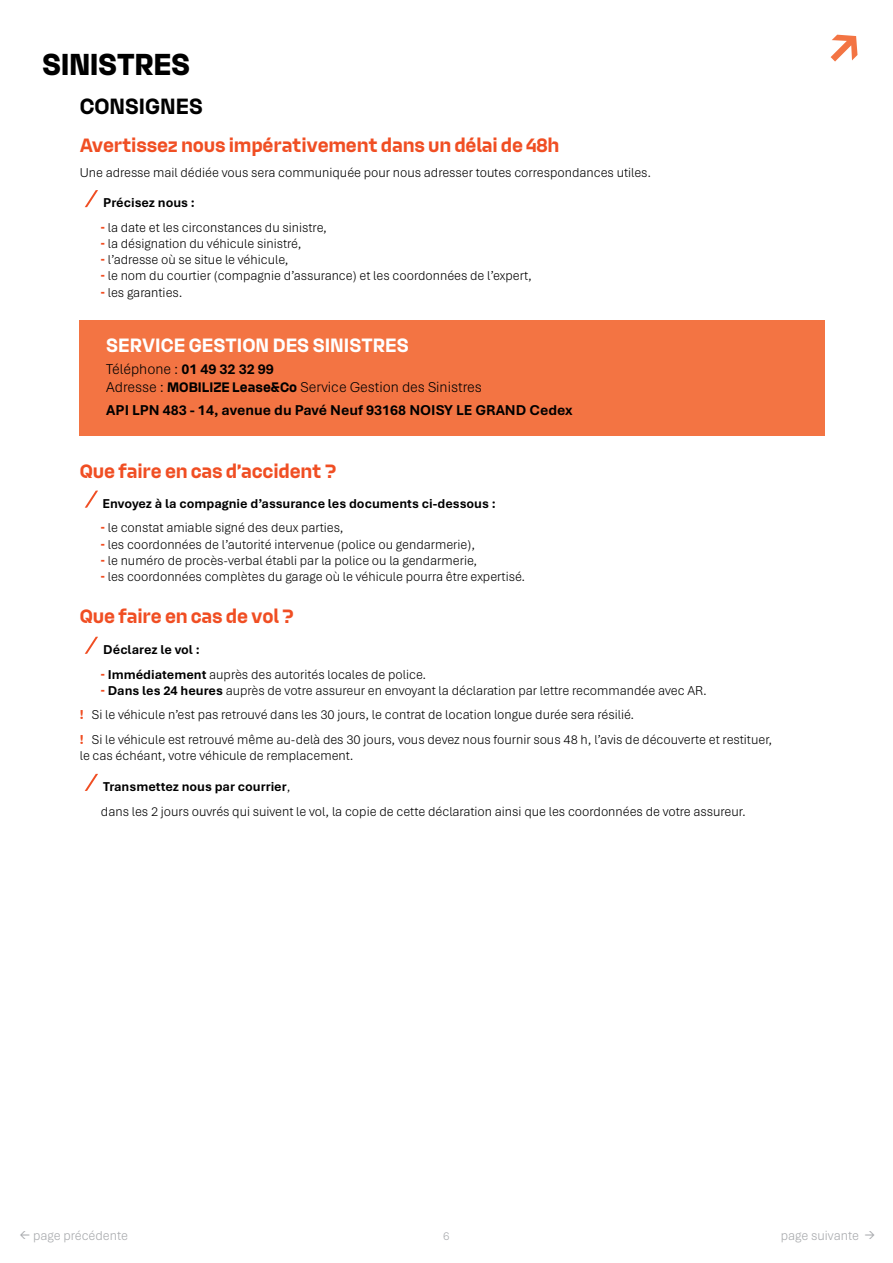
<style>
.page{position:relative;width:893px;height:1263px;background:#fff}
.page>*{position:absolute;margin:0;border:0;box-sizing:border-box;transform-origin:0 0}
.t1{font:700 64.5px "Aptos";color:#f37443}
.t2{font:33px "MBLZ Title";letter-spacing:.005em;color:#000}
.t3{font:700 24px "MBLZ";color:#000}
.t4{font:700 21px "MBLZ";letter-spacing:-.01em;color:#f04e23}
.t5{font:700 21px "MBLZ";color:#fff}
.t6{font:300 15px/18px "Aptos";color:#000}
.t7{font:700 15px "Aptos";color:#000}
.t8{font:300 13.5px/24.8px "Aptos";color:#000}
.t9{font:700 13.5px "Aptos";color:#000}
.t10{font:300 13.5px "Aptos";color:#a7a9ac}
.t11{font:300 12px "Aptos";color:#a7a9ac}
.s1{font-family:"MBLZ Alternate";font-weight:400;color:#f04e23}
.s2{font-weight:700}
.s3{font-family:"MBLZ";font-weight:700}
.s4{font-weight:800;color:#f04e23}
.s5{font-size:18px}
</style>
<div class="page">
<svg style="left:85px;top:190px;width:13px;height:17px"></svg>
<svg style="left:85px;top:491px;width:13px;height:17px"></svg>
<svg style="left:85px;top:637px;width:13px;height:17px"></svg>
<svg style="left:85px;top:774px;width:13px;height:17px"></svg>
<div style="left:80px;top:320px;width:745px;height:116px;background:#f37443"></div>
<h2 class="t2" style="left:43px;top:48px;width:149px">SINISTRES</h2>
<h3 class="t3" style="left:80px;top:93px;width:125px">CONSIGNES</h3>
<h3 class="t4" style="left:80px;top:134px;width:481px">Avertissez nous impérativement dans un délai de 48h</h3>
<p class="t8" style="left:80px;top:159px;width:573px">Une adresse mail dédiée vous sera communiquée pour nous adresser toutes correspondances utiles.</p>
<p class="t9" style="left:103px;top:193px;width:93px">Précisez nous :</p>
<p class="t8" style="left:101px;top:215px;width:227px"><span class="s1">-</span> la date et les circonstances du sinistre,</p>
<p class="t8" style="left:101px;top:231px;width:202px"><span class="s1">-</span> la désignation du véhicule sinistré,</p>
<p class="t8" style="left:101px;top:247px;width:189px"><span class="s1">-</span> l’adresse où se situe le véhicule,</p>
<p class="t8" style="left:101px;top:263px;width:432px"><span class="s1">-</span> le nom du courtier (compagnie d’assurance) et les coordonnées de l’expert,</p>
<p class="t8" style="left:101px;top:279px;width:83px"><span class="s1">-</span> les garanties.</p>
<h3 class="t5" style="left:106px;top:334px;width:304px">SERVICE GESTION DES SINISTRES</h3>
<p class="t6" style="left:106px;top:360px;width:377px">Téléphone : <span class="s2">01 49 32 32 99<br></span>Adresse : <span class="s3">MOBILIZE Lease&amp;Co</span> Service Gestion des Sinistres</p>
<p class="t7" style="left:106px;top:399px;width:468px">API LPN 483 - 14, avenue du Pavé Neuf 93168 NOISY LE GRAND Cedex</p>
<h3 class="t4" style="left:80px;top:460px;width:258px">Que faire en cas d’accident ?</h3>
<p class="t9" style="left:102px;top:494px;width:395px">Envoyez à la compagnie d’assurance les documents ci-dessous :</p>
<p class="t8" style="left:101px;top:515px;width:244px"><span class="s1">-</span> le constat amiable signé des deux parties,</p>
<p class="t8" style="left:101px;top:531px;width:376px"><span class="s1">-</span> les coordonnées de l’autorité intervenue (police ou gendarmerie),</p>
<p class="t8" style="left:101px;top:547px;width:378px"><span class="s1">-</span> le numéro de procès-verbal établi par la police ou la gendarmerie,</p>
<p class="t8" style="left:101px;top:564px;width:426px"><span class="s1">-</span> les coordonnées complètes du garage où le véhicule pourra être expertisé.</p>
<h3 class="t4" style="left:80px;top:605px;width:216px">Que faire en cas de vol ?</h3>
<p class="t9" style="left:103px;top:640px;width:98px">Déclarez le vol :</p>
<p class="t8" style="left:101px;top:661px;width:327px"><span class="s1">-</span> <span class="s2">Immédiatement</span> auprès des autorités locales de police.</p>
<p class="t8" style="left:80px;top:677px;width:694px;text-indent:21px"><span class="s1">-</span> <span class="s2">Dans les 24 heures</span> auprès de votre assureur en envoyant la déclaration par lettre recommandée avec AR.<br><span class="s4">!</span> Si le véhicule n’est pas retrouvé dans les 30 jours, le contrat de location longue durée sera résilié.<br><span class="s4">!</span> Si le véhicule est retrouvé même au-delà des 30 jours, vous devez nous fournir sous 48 h, l’avis de découverte et restituer,</p>
<p class="t8" style="left:80px;top:743px;width:275px">le cas échéant, votre véhicule de remplacement.</p>
<p class="t8" style="left:101px;top:773px;width:646px"><span class="s2">Transmettez nous par courrier</span>,<br>dans les 2 jours ouvrés qui suivent le vol, la copie de cette déclaration ainsi que les coordonnées de votre assureur.</p>
<h1 class="t1" style="left:825px;top:4px;width:40px">↗</h1>
<p class="t10" style="left:19px;top:1226px;width:110px"><span class="s5">←</span> page précédente</p>
<p class="t11" style="left:443px;top:1228px;width:8px">6</p>
<p class="t10" style="left:781px;top:1226px;width:96px">page suivante <span class="s5">→</span></p>
</div>
